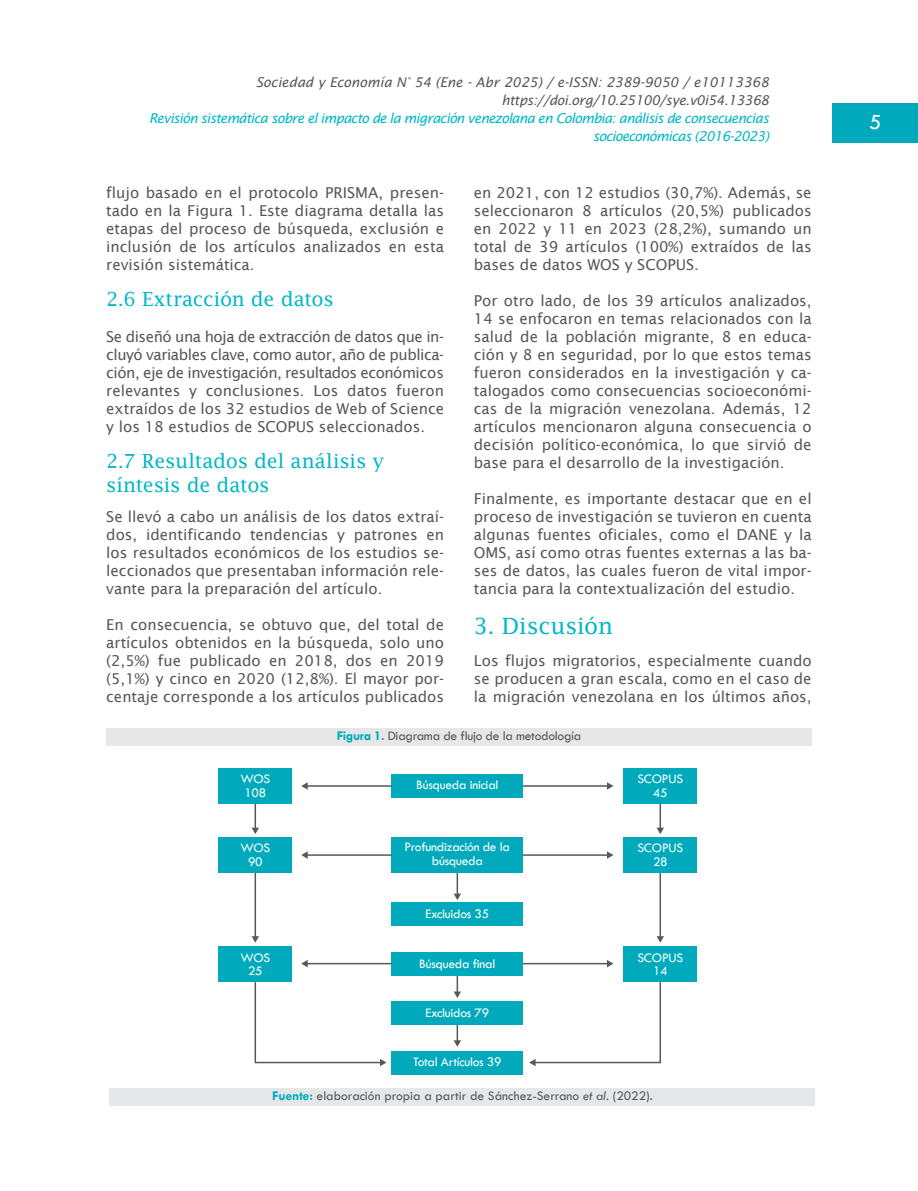
<style>
.page{position:relative;width:918px;height:1191px;background:#fff}
.page>*{position:absolute;margin:0;border:0;box-sizing:border-box;transform-origin:0 0}
.Titulo{font:22.5px "Lucida Fax";letter-spacing:-.005em;color:#00b7c7}
.t1{font:22.5px "Tw Cen";color:#fff}
.Subtitulo{font:19.5px/23.4px "Lucida Fax";letter-spacing:-.01em;color:#00b7c7}
.cuerpo-de-texto{font:15px/18px "Lucida Sans";color:#57585a;text-align:justify}
.t2{font:13.5px/13.5px "Tw Cen";letter-spacing:-.02em;color:#fff;text-align:center}
.t3{font:italic 13.5px/18px "Lucida Sans";letter-spacing:-.05em;color:#00b7c7;text-align:right}
.t4{font:italic 13.5px/18px "Lucida Sans";color:#57585a;text-align:right}
.t5{font:13.5px "Tw Cen";color:#57585a}
.t6{font:13.5px "Tw Cen";letter-spacing:-.02em;color:#57585a}
.s1{font-weight:700;color:#00aabc}
.s2{font-style:italic}
</style>
<div class="page">
<div style="left:833px;top:103px;width:85px;height:39px;background:#00aabc"></div>
<div style="left:219px;top:768px;width:73px;height:35px;background:#00aabc"></div>
<div style="left:624px;top:768px;width:73px;height:35px;background:#00aabc"></div>
<div style="left:219px;top:946px;width:73px;height:36px;background:#00aabc"></div>
<div style="left:624px;top:946px;width:73px;height:36px;background:#00aabc"></div>
<div style="left:219px;top:837px;width:73px;height:35px;background:#00aabc"></div>
<div style="left:624px;top:837px;width:73px;height:35px;background:#00aabc"></div>
<div style="left:392px;top:952px;width:131px;height:24px;background:#00aabc"></div>
<div style="left:392px;top:902px;width:131px;height:23px;background:#00aabc"></div>
<div style="left:392px;top:1001px;width:131px;height:23px;background:#00aabc"></div>
<div style="left:392px;top:1051px;width:131px;height:23px;background:#00aabc"></div>
<div style="left:392px;top:774px;width:131px;height:23px;background:#00aabc"></div>
<div style="left:392px;top:837px;width:131px;height:36px;background:#00aabc"></div>
<div style="left:106px;top:728px;width:706px;height:17px;background:#e6e7e9"></div>
<div style="left:110px;top:1087px;width:705px;height:18px;background:#e6e7e9"></div>
<hr style="left:307px;top:785px;width:85px;height:1px;background:#57585a">
<svg style="left:301px;top:782px;width:7px;height:7px"></svg>
<hr style="left:523px;top:785px;width:85px;height:1px;background:#57585a">
<svg style="left:607px;top:782px;width:6px;height:7px"></svg>
<hr style="left:307px;top:854px;width:85px;height:2px;background:#57585a">
<svg style="left:301px;top:851px;width:7px;height:8px"></svg>
<svg style="left:252px;top:803px;width:7px;height:31px"></svg>
<svg style="left:657px;top:803px;width:7px;height:31px"></svg>
<hr style="left:255px;top:873px;width:1px;height:64px;background:#57585a">
<svg style="left:252px;top:936px;width:7px;height:6px"></svg>
<hr style="left:660px;top:873px;width:1px;height:64px;background:#57585a">
<svg style="left:657px;top:936px;width:7px;height:6px"></svg>
<svg style="left:454px;top:873px;width:7px;height:27px"></svg>
<svg style="left:454px;top:976px;width:7px;height:22px"></svg>
<svg style="left:454px;top:1024px;width:7px;height:22px"></svg>
<hr style="left:523px;top:854px;width:85px;height:2px;background:#57585a">
<svg style="left:607px;top:851px;width:6px;height:8px"></svg>
<hr style="left:307px;top:963px;width:85px;height:1px;background:#57585a">
<svg style="left:301px;top:960px;width:7px;height:7px"></svg>
<hr style="left:523px;top:963px;width:85px;height:1px;background:#57585a">
<svg style="left:607px;top:960px;width:6px;height:7px"></svg>
<svg style="left:254px;top:982px;width:133px;height:84px"></svg>
<svg style="left:529px;top:980px;width:132px;height:86px"></svg>
<p class="t4" style="left:256px;top:74px;width:515px">Sociedad y Economía N° 54 (Ene - Abr 2025) / e-ISSN: 2389-9050 / e10113368 https://doi.org/10.25100/sye.v0i54.13368</p>
<p class="t3" style="left:149px;top:110px;width:622px">Revisión sistemática sobre el impacto de la migración venezolana en Colombia: análisis de consecuencias socioeconómicas (2016-2023)</p>
<h1 class="t1" style="left:869px;top:108px;width:14px">5</h1>
<p class="cuerpo-de-texto" style="left:106px;top:184px;width:339px">flujo basado en el protocolo PRISMA, presen&shy;tado en la Figura 1. Este diagrama detalla las etapas del proceso de búsqueda, exclusión e inclusión de los artículos analizados en esta revisión sistemática.</p>
<p class="Subtitulo" style="left:106px;top:287px;width:229px">2.6 Extracción de datos</p>
<p class="cuerpo-de-texto" style="left:106px;top:328px;width:339px">Se diseñó una hoja de extracción de datos que in&shy;cluyó variables clave, como autor, año de publica&shy;ción, eje de investigación, resultados económicos relevantes y conclusiones. Los datos fueron extraídos de los 32 estudios de Web of Science y los 18 estudios de SCOPUS seleccionados.</p>
<p class="Subtitulo" style="left:106px;top:449px;width:280px">2.7 Resultados del análisis y síntesis de datos</p>
<p class="cuerpo-de-texto" style="left:106px;top:508px;width:339px">Se llevó a cabo un análisis de los datos extraí&shy;dos, identificando tendencias y patrones en los resultados económicos de los estudios se&shy;leccionados que presentaban información rele&shy;vante para la preparación del artículo.</p>
<p class="cuerpo-de-texto" style="left:106px;top:616px;width:339px">En consecuencia, se obtuvo que, del total de artículos obtenidos en la búsqueda, solo uno (2,5%) fue publicado en 2018, dos en 2019 (5,1%) y cinco en 2020 (12,8%). El mayor por&shy;centaje corresponde a los artículos publicados</p>
<p class="cuerpo-de-texto" style="left:474px;top:184px;width:339px">en 2021, con 12 estudios (30,7%). Además, se seleccionaron 8 artículos (20,5%) publicados en 2022 y 11 en 2023 (28,2%), sumando un total de 39 artículos (100%) extraídos de las bases de datos WOS y SCOPUS.</p>
<p class="cuerpo-de-texto" style="left:474px;top:292px;width:339px">Por otro lado, de los 39 artículos analizados, 14 se enfocaron en temas relacionados con la salud de la población migrante, 8 en educa&shy;ción y 8 en seguridad, por lo que estos temas fueron considerados en la investigación y ca&shy;talogados como consecuencias socioeconómi&shy;cas de la migración venezolana. Además, 12 artículos mencionaron alguna consecuencia o decisión político-económica, lo que sirvió de base para el desarrollo de la investigación.</p>
<p class="cuerpo-de-texto" style="left:474px;top:490px;width:339px">Finalmente, es importante destacar que en el proceso de investigación se tuvieron en cuenta algunas fuentes oficiales, como el DANE y la OMS, así como otras fuentes externas a las ba&shy;ses de datos, las cuales fueron de vital impor&shy;tancia para la contextualización del estudio.</p>
<p class="Titulo" style="left:474px;top:613px;width:140px">3. Discusión</p>
<p class="cuerpo-de-texto" style="left:474px;top:652px;width:339px">Los flujos migratorios, especialmente cuando se producen a gran escala, como en el caso de la migración venezolana en los últimos años,</p>
<p class="t6" style="left:337px;top:727px;width:246px"><span class="s1">Figura 1.</span> Diagrama de flujo de la metodología</p>
<p class="t2" style="left:240px;top:772px;width:31px;text-align:left">WOS<br>108</p>
<p class="t2" style="left:637px;top:772px;width:47px">SCOPUS<br>45</p>
<p class="t2" style="left:416px;top:778px;width:84px">Búsqueda inicial</p>
<p class="t2" style="left:404px;top:840px;width:107px">Profundización de la búsqueda</p>
<p class="t2" style="left:240px;top:841px;width:31px">WOS<br>90</p>
<p class="t2" style="left:638px;top:841px;width:47px">SCOPUS<br>28</p>
<p class="t2" style="left:425px;top:906px;width:65px">Excluidos 35</p>
<p class="t2" style="left:240px;top:950px;width:31px">WOS<br>25</p>
<p class="t2" style="left:638px;top:950px;width:47px">SCOPUS<br>14</p>
<p class="t2" style="left:419px;top:956px;width:78px">Búsqueda final</p>
<p class="t2" style="left:425px;top:1005px;width:65px">Excluidos 79</p>
<p class="t2" style="left:413px;top:1055px;width:90px">Total Artículos 39</p>
<p class="t5" style="left:272px;top:1087px;width:382px"><span class="s1">Fuente:</span> elaboración propia a partir de Sánchez-Serrano <span class="s2">et al.</span> (2022).</p>
</div>
